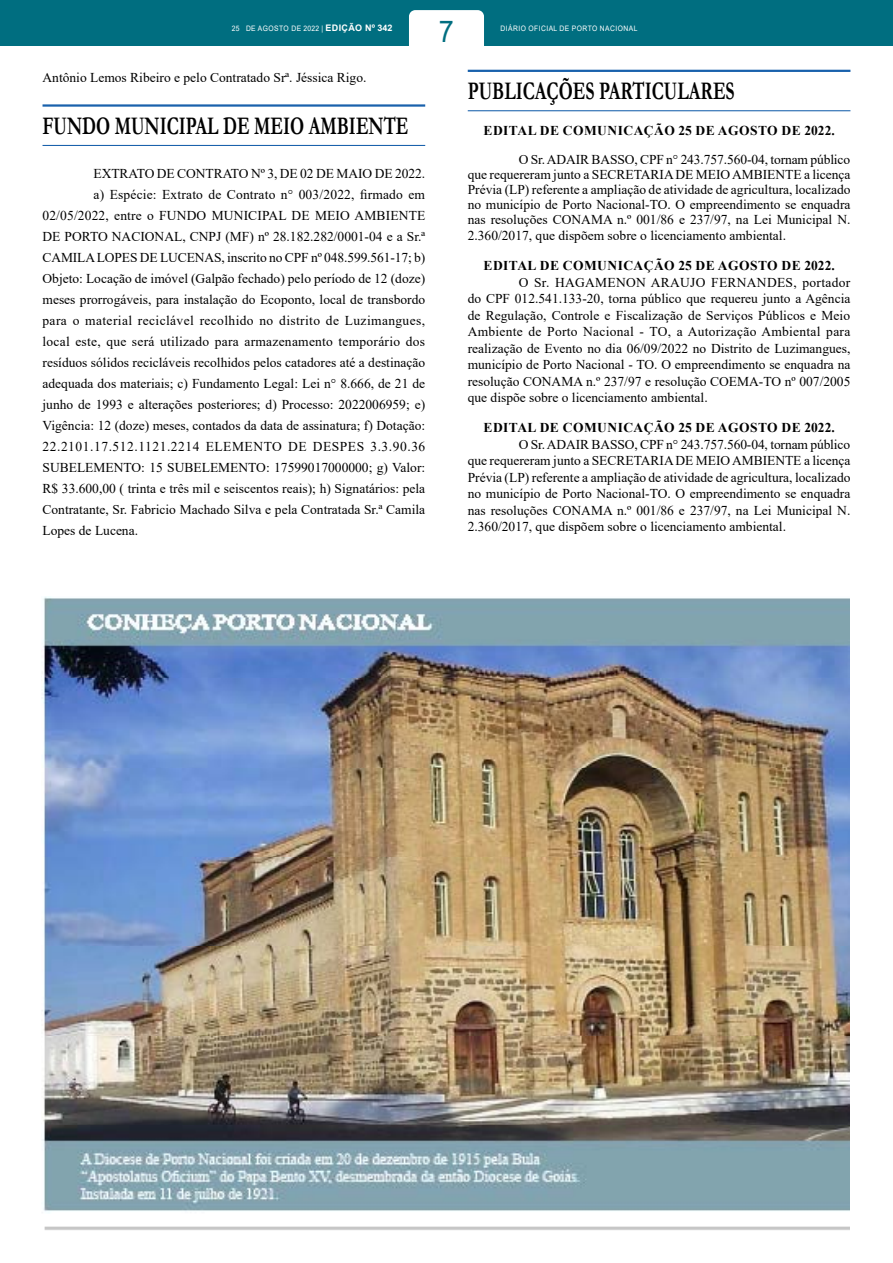
<style>
.page{position:relative;width:893px;height:1263px;background:#fff}
.page>*{position:absolute;margin:0;border:0;box-sizing:border-box;transform-origin:0 0}
.t1{font:30px "Arial";color:#006e80;scale:.9 1}
.t2{font:700 25.5px "Garamond";color:#000;scale:.7 1}
.t3{font:13.5px/16.5px "Times New Roman";color:#000;text-align:justify}
.t4{font:700 13.5px "Times New Roman";letter-spacing:.035em;color:#000}
.t5{font:13.5px "Times New Roman";letter-spacing:.03em;color:#000}
.t6{font:13.5px "Times New Roman";letter-spacing:.02em;color:#000}
.t7{font:13.5px "Times New Roman";letter-spacing:.04em;color:#000}
.t8{font:7.5px "Arial";letter-spacing:.065em;color:#fff;scale:.9 1}
.s1{font-weight:700;font-size:9px}
</style>
<div class="page">
<div style="left:0;top:0;width:893px;height:46px;background:#006e80"></div>
<div style="left:409px;top:10px;width:75px;height:57px;background:#fff;border-radius:6px"></div>
<hr style="left:43px;top:104px;width:382px;height:3px;background:#1961ac">
<hr style="left:43px;top:145px;width:382px;height:1px;background:#1961ac">
<hr style="left:468px;top:70px;width:382px;height:2px;background:#1961ac">
<hr style="left:468px;top:110px;width:382px;height:1px;background:#1961ac">
<img style="left:42px;top:596px;width:808px;height:634px">
<h1 class="t1" style="left:439px;top:11px;width:18px">7</h1>
<p class="t8" style="left:232px;top:24px;width:180px">25 DE AGOSTO DE 2022 | <span class="s1">EDIÇÃO Nº 342</span></p>
<p class="t8" style="left:501px;top:24px;width:154px">DIÁRIO OFICIAL DE PORTO NACIONAL</p>
<p class="t3" style="left:43px;top:68px;width:325px">Antônio Lemos Ribeiro e pelo Contratado Srª. Jéssica Rigo.</p>
<h2 class="t2" style="left:43px;top:109px;width:524px">FUNDO MUNICIPAL DE MEIO AMBIENTE</h2>
<p class="t3" style="left:94px;top:164px;width:333px">EXTRATO DE CONTRATO Nº 3, DE 02 DE MAIO DE 2022.</p>
<p class="t3" style="left:94px;top:185px;width:333px">a) Espécie: Extrato de Contrato n° 003/2022, firmado em</p>
<p class="t3" style="left:43px;top:206px;width:384px">02/05/2022, entre o FUNDO MUNICIPAL DE MEIO AMBIENTE</p>
<p class="t3" style="left:43px;top:227px;width:384px">DE PORTO NACIONAL, CNPJ (MF) nº 28.182.282/0001-04 e a Sr.ª</p>
<p class="t3" style="left:43px;top:248px;width:384px">CAMILA LOPES DE LUCENAS, inscrito no CPF nº 048.599.561-17; b)</p>
<p class="t3" style="left:43px;top:269px;width:384px">Objeto: Locação de imóvel (Galpão fechado) pelo período de 12 (doze)</p>
<p class="t3" style="left:43px;top:290px;width:384px">meses prorrogáveis, para instalação do Ecoponto, local de transbordo</p>
<p class="t5" style="left:43px;top:311px;width:384px">para o material reciclável recolhido no distrito de Luzimangues,</p>
<p class="t6" style="left:43px;top:332px;width:384px">local este, que será utilizado para armazenamento temporário dos</p>
<p class="t3" style="left:43px;top:354px;width:384px">resíduos sólidos recicláveis recolhidos pelos catadores até a destinação</p>
<p class="t3" style="left:43px;top:375px;width:384px">adequada dos materiais; c) Fundamento Legal: Lei n° 8.666, de 21 de</p>
<p class="t3" style="left:43px;top:396px;width:384px">junho de 1993 e alterações posteriores; d) Processo: 2022006959; e)</p>
<p class="t3" style="left:43px;top:417px;width:384px">Vigência: 12 (doze) meses, contados da data de assinatura; f) Dotação:</p>
<p class="t7" style="left:43px;top:437px;width:384px">22.2101.17.512.1121.2214 ELEMENTO DE DESPES 3.3.90.36</p>
<p class="t3" style="left:43px;top:459px;width:384px">SUBELEMENTO: 15 SUBELEMENTO: 17599017000000; g) Valor:</p>
<p class="t3" style="left:43px;top:480px;width:384px">R$ 33.600,00 ( trinta e três mil e seiscentos reais); h) Signatários: pela</p>
<p class="t3" style="left:43px;top:501px;width:384px">Contratante, Sr. Fabricio Machado Silva e pela Contratada Sr.ª Camila</p>
<p class="t3" style="left:43px;top:522px;width:97px">Lopes de Lucena.</p>
<h2 class="t2" style="left:468px;top:74px;width:383px">PUBLICAÇÕES PARTICULARES</h2>
<p class="t4" style="left:484px;top:121px;width:353px">EDITAL DE COMUNICAÇÃO 25 DE AGOSTO DE 2022.</p>
<p class="t3" style="left:468px;top:152px;width:384px;line-height:15px;text-indent:51px">O Sr. ADAIR BASSO, CPF n° 243.757.560-04, tornam público que requereram junto a SECRETARIA DE MEIO AMBIENTE a licença Prévia (LP) referente a ampliação de atividade de agricultura, localizado no município de Porto Nacional-TO. O empreendimento se enquadra nas resoluções CONAMA n.º 001/86 e 237/97, na Lei Municipal N.</p>
<p class="t3" style="left:468px;top:227px;width:320px">2.360/2017, que dispõem sobre o licenciamento ambiental.</p>
<p class="t4" style="left:483px;top:256px;width:353px">EDITAL DE COMUNICAÇÃO 25 DE AGOSTO DE 2022.</p>
<p class="t3" style="left:468px;top:274px;width:384px;text-indent:51px">O Sr. HAGAMENON ARAUJO FERNANDES, portador do CPF 012.541.133-20, torna público que requereu junto a Agência de Regulação, Controle e Fiscalização de Serviços Públicos e Meio Ambiente de Porto Nacional - TO, a Autorização Ambiental para realização de Evento no dia 06/09/2022 no Distrito de Luzimangues, município de Porto Nacional - TO. O empreendimento se enquadra na resolução CONAMA n.º 237/97 e resolução COEMA-TO nº 007/2005 que dispõe sobre o licenciamento ambiental.</p>
<p class="t4" style="left:483px;top:418px;width:353px">EDITAL DE COMUNICAÇÃO 25 DE AGOSTO DE 2022.</p>
<p class="t3" style="left:468px;top:436px;width:384px;text-indent:51px">O Sr. ADAIR BASSO, CPF n° 243.757.560-04, tornam público que requereram junto a SECRETARIA DE MEIO AMBIENTE a licença Prévia (LP) referente a ampliação de atividade de agricultura, localizado no município de Porto Nacional-TO. O empreendimento se enquadra nas resoluções CONAMA n.º 001/86 e 237/97, na Lei Municipal N.<br>2.360/2017, que dispõem sobre o licenciamento ambiental.</p>
</div>
